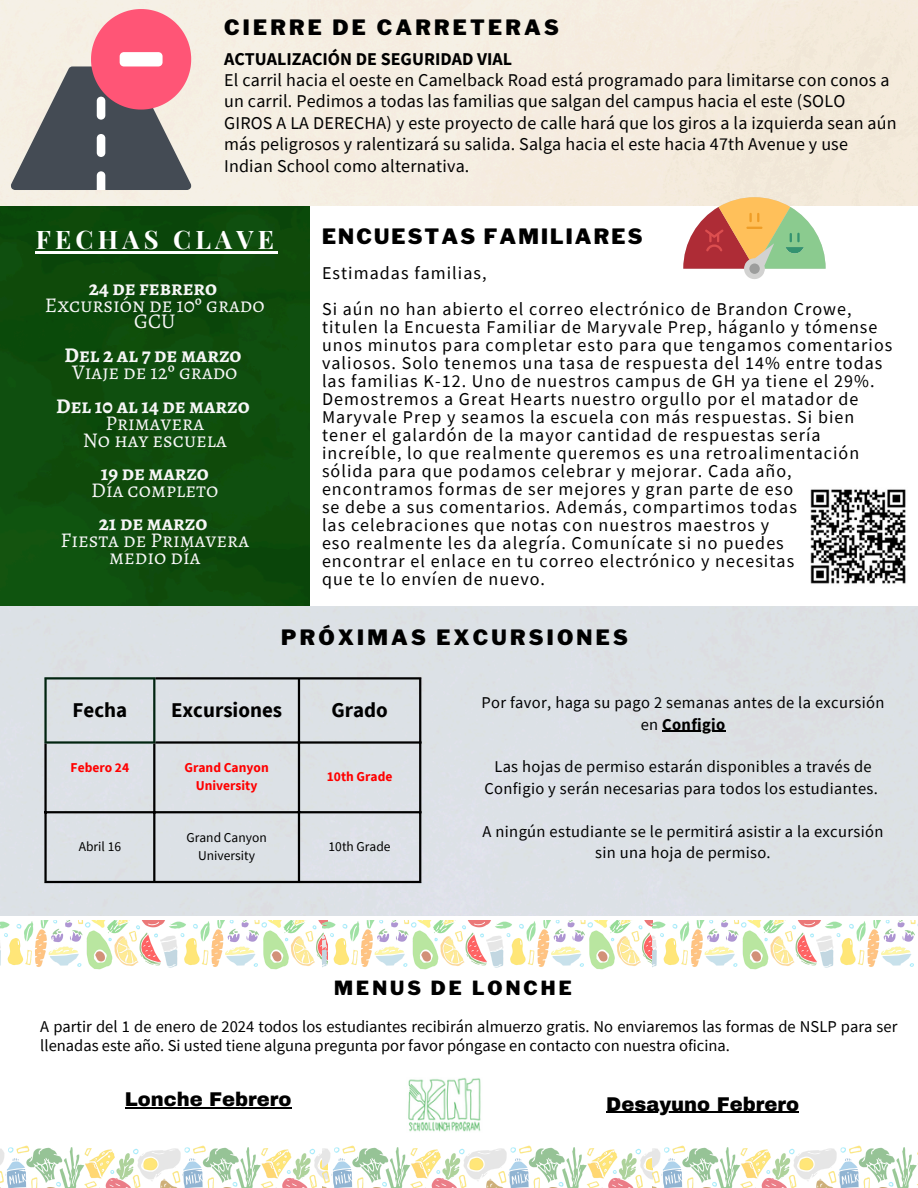
<style>
.page{position:relative;width:918px;height:1188px;background:#fff}
.page>*{position:absolute;margin:0;border:0;box-sizing:border-box;transform-origin:0 0}
.t1{font:900 40.5px "Archivo";color:#000}
.t2{font:700 25.5px "Playfair Display";letter-spacing:.17em;color:#fff}
.t3{font:21px/16.8px "Alegreya SC";color:#f6f6f6;text-align:center}
.t4{font:900 21px "Libre Franklin";letter-spacing:.155em;color:#000}
.t5{font:700 21px "Source Sans Pro";color:#000}
.t6{font:900 21px "Libre Franklin";letter-spacing:.105em;color:#000}
.t7{font:900 19.5px "Archivo";color:#000}
.t8{font:900 19.35px "Libre Franklin";letter-spacing:.16em;color:#000}
.t9{font:18px/18px "Source Sans Pro";letter-spacing:.06em;color:#000}
.t10{font:18px/21.3px "Source Sans Pro";letter-spacing:.01em;color:#000}
.t11{font:700 18px "Source Sans Pro";color:#000}
.t12{font:16.5px/21.3px "Source Sans Pro";letter-spacing:.02em;color:#000;text-align:center}
.t13{font:16.5px/19.2px "Source Sans Pro";color:#000}
.t14{font:700 13.5px/18px "Source Sans Pro";color:#f00;text-align:center}
.t15{font:13.5px/18px "Source Sans Pro";color:#000;text-align:center}
.s1{font-weight:700}
</style>
<div class="page">
<img style="left:0;top:206px;width:309px;height:400px">
<svg style="left:683px;top:197px;width:143px;height:82px"></svg>
<svg style="left:11px;top:9px;width:180px;height:181px;background:#ae8890"></svg>
<div style="left:120px;top:52px;width:43px;height:14px;background:#fff;border-radius:4px"></div>
<div style="left:0;top:606px;width:918px;height:310px;background:#dce1e6"></div>
<hr style="left:36px;top:252px;width:242px;height:2px;background:#fff">
<hr style="left:662px;top:731px;width:64px;height:1px;background:#000">
<hr style="left:44px;top:680px;width:3px;height:61px;background:#012410">
<hr style="left:153px;top:680px;width:2px;height:61px;background:#012410">
<hr style="left:44px;top:677px;width:111px;height:3px;background:#012410">
<hr style="left:44px;top:741px;width:111px;height:3px;background:#012410">
<hr style="left:44px;top:744px;width:3px;height:137px;background:#000">
<hr style="left:153px;top:744px;width:2px;height:137px;background:#000">
<hr style="left:298px;top:680px;width:2px;height:201px;background:#000">
<hr style="left:419px;top:680px;width:2px;height:201px;background:#000">
<hr style="left:155px;top:677px;width:266px;height:3px;background:#000">
<hr style="left:155px;top:741px;width:266px;height:3px;background:#000">
<hr style="left:44px;top:811px;width:377px;height:2px;background:#000">
<hr style="left:44px;top:881px;width:377px;height:2px;background:#000">
<img style="left:0;top:921px;width:322px;height:267px">
<hr style="left:125px;top:1107px;width:167px;height:1px;background:#000">
<img style="left:322px;top:921px;width:596px;height:267px">
<img style="left:810px;top:489px;width:96px;height:95px">
<p class="t4" style="left:224px;top:15px;width:336px">CIERRE DE CARRETERAS</p>
<p class="t1" style="left:326px;top:40px;width:298px">SPIRIT WEEK</p>
<h2 class="t11" style="left:224px;top:47px;width:290px">ACTUALIZACIÓN DE SEGURIDAD VIAL</h2>
<h3 class="t10" style="left:224px;top:69px;width:674px">El carril hacia el oeste en Camelback Road está programado para limitarse con conos a un carril. Pedimos a todas las familias que salgan del campus hacia el este (SOLO GIROS A LA DERECHA) y este proyecto de calle hará que los giros a la izquierda sean aún más peligrosos y ralentizará su salida. Salga hacia el este hacia 47th Avenue y use Indian School como alternativa.</h3>
<p class="t2" style="left:36px;top:222px;width:240px">FECHAS CLAVE</p>
<h3 class="t3" style="left:45px;top:279px;width:221px"><span class="s1">24 de febrero<br></span>Excursión de 10º grado<br>GCU</h3>
<h1 class="t3" style="left:65px;top:347px;width:178px"><span class="s1">Del 2 al 7 de marzo<br></span>Viaje de 12º grado</h1>
<p class="t3" style="left:56px;top:397px;width:195px"><span class="s1">Del 10 al 14 de marzo<br></span>Primavera<br>No hay escuela</p>
<p class="t3" style="left:91px;top:465px;width:129px"><span class="s1">19 de marzo<br></span>Día completo</p>
<p class="t3" style="left:61px;top:514px;width:190px"><span class="s1">21 de marzo<br></span>Fiesta de Primavera medio día</p>
<p class="t6" style="left:322px;top:224px;width:322px">ENCUESTAS FAMILIARES</p>
<h4 class="t9" style="left:322px;top:263px;width:166px">Estimadas familias,</h4>
<h4 class="t9" style="left:322px;top:299px;width:572px">Si aún no han abierto el correo electrónico de Brandon Crowe, titulen la Encuesta Familiar de Maryvale Prep, háganlo y tómense unos minutos para completar esto para que tengamos comentarios valiosos. Solo tenemos una tasa de respuesta del 14% entre todas las familias K-12. Uno de nuestros campus de GH ya tiene el 29%.<br>Demostremos a Great Hearts nuestro orgullo por el matador de Maryvale Prep y seamos la escuela con más respuestas. Si bien tener el galardón de la mayor cantidad de respuestas sería increíble, lo que realmente queremos es una retroalimentación sólida para que podamos celebrar y mejorar. Cada año, encontramos formas de ser mejores y gran parte de eso</h4>
<h4 class="t9" style="left:322px;top:497px;width:476px">se debe a sus comentarios. Además, compartimos todas</h4>
<h4 class="t9" style="left:322px;top:515px;width:449px">las celebraciones que notas con nuestros maestros y</h4>
<h4 class="t9" style="left:322px;top:533px;width:463px">eso realmente les da alegría. Comunícate si no puedes</h4>
<p class="t9" style="left:322px;top:551px;width:474px">encontrar el enlace en tu correo electrónico y necesitas</p>
<p class="t9" style="left:322px;top:569px;width:225px">que te lo envíen de nuevo.</p>
<p class="t4" style="left:281px;top:625px;width:348px">PRÓXIMAS EXCURSIONES</p>
<p class="t5" style="left:73px;top:696px;width:56px">Fecha</p>
<p class="t5" style="left:171px;top:696px;width:113px">Excursiones</p>
<h3 class="t5" style="left:331px;top:696px;width:58px">Grado</h3>
<p class="t14" style="left:71px;top:758px;width:60px">Febero 24</p>
<p class="t14" style="left:185px;top:758px;width:86px">Grand Canyon<br>University</p>
<p class="t14" style="left:327px;top:767px;width:67px">10th Grade</p>
<p class="t15" style="left:79px;top:837px;width:44px">Abril 16</p>
<p class="t15" style="left:186px;top:828px;width:82px">Grand Canyon<br>University</p>
<p class="t15" style="left:329px;top:837px;width:64px">10th Grade</p>
<p class="t12" style="left:482px;top:692px;width:404px">Por favor, haga su pago 2 semanas antes de la excursión en <span class="s1">Configio</span></p>
<p class="t12" style="left:484px;top:756px;width:395px">Las hojas de permiso estarán disponibles a través de<br>Configio y serán necesarias para todos los estudiantes.</p>
<p class="t12" style="left:483px;top:820px;width:402px">A ningún estudiante se le permitirá asistir a la excursión sin una hoja de permiso.</p>
<p class="t8" style="left:334px;top:976px;width:239px">MENUS DE LONCHE</p>
<p class="t13" style="left:40px;top:1017px;width:859px">A partir del 1 de enero de 2024 todos los estudiantes recibirán almuerzo gratis. No enviaremos las formas de NSLP para ser llenadas este año. Si usted tiene alguna pregunta por favor póngase en contacto con nuestra oficina.</p>
<p class="t7" style="left:125px;top:1089px;width:168px">Lonche Febrero</p>
<p class="t7" style="left:606px;top:1093px;width:194px">Desayuno Febrero</p>
</div>
